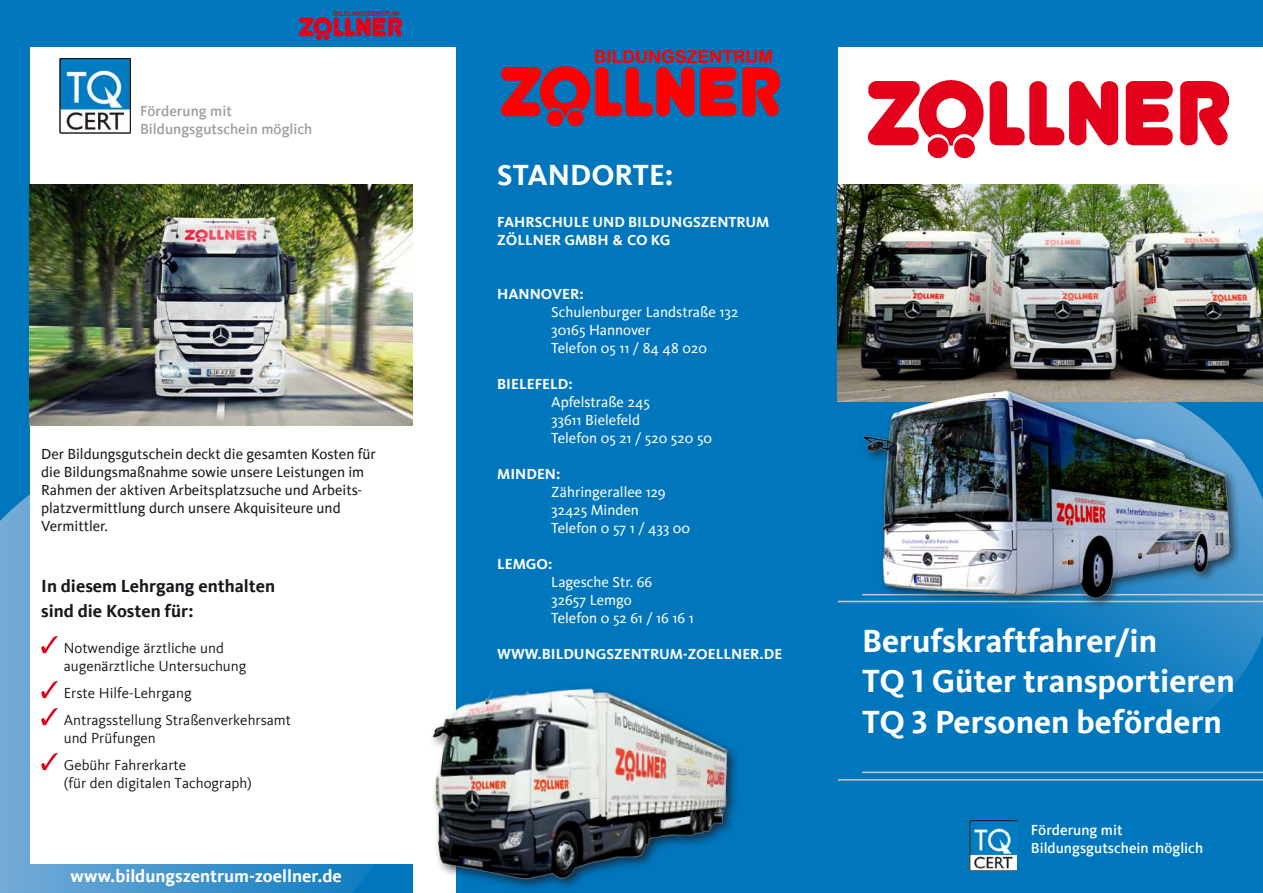
<style>
.page{position:relative;width:1263px;height:893px;background:#fff}
.page>*{position:absolute;margin:0;border:0;box-sizing:border-box;transform-origin:0 0}
.t1{font:700 33px/40.5px "Kievit";color:#fff}
.t2{font:700 30px "Kievit";color:#fff}
.t3{font:700 18px/25.2px "Kievit";color:#1a171c}
.t4{font:700 18px "Kievit";color:#fff}
.t5{font:15px/18px "Kievit";color:#fff}
.t6{font:15px/18px "Kievit";color:#1a171c}
.t7{font:15px/27px "Kievit";color:#1a171c}
.t8{font:700 15px/18px "Kievit";color:#fff}
.t9{font:500 15px/18px "Kievit";color:#fff}
.t10{font:500 15px/18px "Kievit";color:#9d9ea0}
.s1{font-family:"Kievit Bold SC";font-weight:400}
</style>
<div class="page">
<div style="left:0;top:0;width:412px;height:893px;background:#0076bd"></div>
<svg style="left:0;top:494px;width:413px;height:399px;background:#559dd0"></svg>
<div style="left:456px;top:0;width:382px;height:893px;background:#0076bd"></div>
<div style="left:30px;top:0;width:402px;height:863px;background:#fff"></div>
<div style="left:825px;top:192px;width:438px;height:701px;background:#0076bd"></div>
<hr style="left:838px;top:779px;width:425px;height:2px;background:#c6c7c9">
<hr style="left:862px;top:771px;width:401px;height:2px;background:#c6c7c9">
<img style="left:432px;top:688px;width:304px;height:201px">
<svg style="left:41px;top:636px;width:17px;height:17px"></svg>
<svg style="left:41px;top:681px;width:17px;height:17px"></svg>
<svg style="left:41px;top:708px;width:17px;height:17px"></svg>
<svg style="left:41px;top:753px;width:17px;height:17px"></svg>
<img style="left:60px;top:58px;width:70px;height:76px">
<img style="left:969px;top:820px;width:47px;height:51px">
<img style="left:868px;top:79px;width:360px;height:78px">
<svg style="left:1075px;top:401px;width:188px;height:316px"></svg>
<img style="left:838px;top:184px;width:425px;height:217px">
<hr style="left:838px;top:601px;width:425px;height:1px;background:#c6c7c9">
<hr style="left:862px;top:594px;width:401px;height:1px;background:#c6c7c9">
<img style="left:30px;top:184px;width:382px;height:241px">
<div style="left:0;top:0;width:1263px;height:47px;background:#0076bd"></div>
<img style="left:299px;top:11px;width:102px;height:28px">
<img style="left:502px;top:50px;width:277px;height:76px">
<img style="left:864px;top:379px;width:386px;height:253px">
<p class="t10" style="left:140px;top:102px;width:174px">Förderung mit<br>Bildungsgutschein möglich</p>
<p class="t6" style="left:41px;top:445px;width:336px">Der Bildungsgutschein deckt die gesamten Kosten für die Bildungsmaßnahme sowie unsere Leistungen im Rahmen der aktiven Arbeitsplatzsuche und Arbeits&shy;platzvermittlung durch unsere Akquisiteure und Vermittler.</p>
<p class="t3" style="left:41px;top:573px;width:235px">I n diesem Lehrgang enthalten sind die Kosten für:</p>
<p class="t7" style="left:64px;top:639px;width:184px;line-height:18px">Notwendige ärztliche und augenärztliche Untersuchung</p>
<p class="t7" style="left:64px;top:680px;width:229px">Erste Hilfe-Lehrgang<br>Antragsstellung Straßenverkehrsamt</p>
<p class="t7" style="left:64px;top:725px;width:124px">und Prüfungen<br>Gebühr Fahrerkarte</p>
<p class="t7" style="left:64px;top:770px;width:190px">(für den digitalen Tachograph)</p>
<p class="t4" style="left:71px;top:866px;width:273px">www.bildungszentrum-zoellner.de</p>
<h2 class="t2" style="left:497px;top:157px;width:178px">standorte:</h2>
<p class="t8" style="left:497px;top:213px;width:274px">Fahrschule und Bildungszentrum<br>Zöllner GmbH &amp; Co KG</p>
<p class="t8" style="left:497px;top:285px;width:88px">Hannover:</p>
<p class="t5" style="left:551px;top:303px;width:189px">Schulenburger Landstraße 132<br>30165 Hannover<br>Telefon 05 11 / 84 48 020</p>
<p class="t8" style="left:497px;top:375px;width:77px">Bielefeld:</p>
<p class="t5" style="left:551px;top:393px;width:162px">Apfelstraße 245<br>33611 Bielefeld<br>Telefon 05 21 / 520 520 50</p>
<p class="t8" style="left:497px;top:465px;width:65px">Minden:</p>
<p class="t5" style="left:551px;top:483px;width:140px">Zähringerallee 129<br>32425 Minden<br>Telefon 0 57 1 / 433 00</p>
<p class="t8" style="left:497px;top:555px;width:57px">Lemgo:</p>
<p class="t5" style="left:551px;top:573px;width:144px">Lagesche Str. 66<br>32657 Lemgo<br>Telefon 0 52 61 / 16 16 1</p>
<p class="t8" style="left:497px;top:645px;width:287px">www.bildungszentrum-zoellner.de</p>
<h1 class="t1" style="left:862px;top:621px;width:374px">Berufskraftfahrer/in<br>TQ <span class="s1">1</span> Güter transportieren<br>TQ <span class="s1">3</span> Personen befördern</h1>
<p class="t9" style="left:1031px;top:821px;width:174px">Förderung mit<br>Bildungsgutschein möglich</p>
</div>
